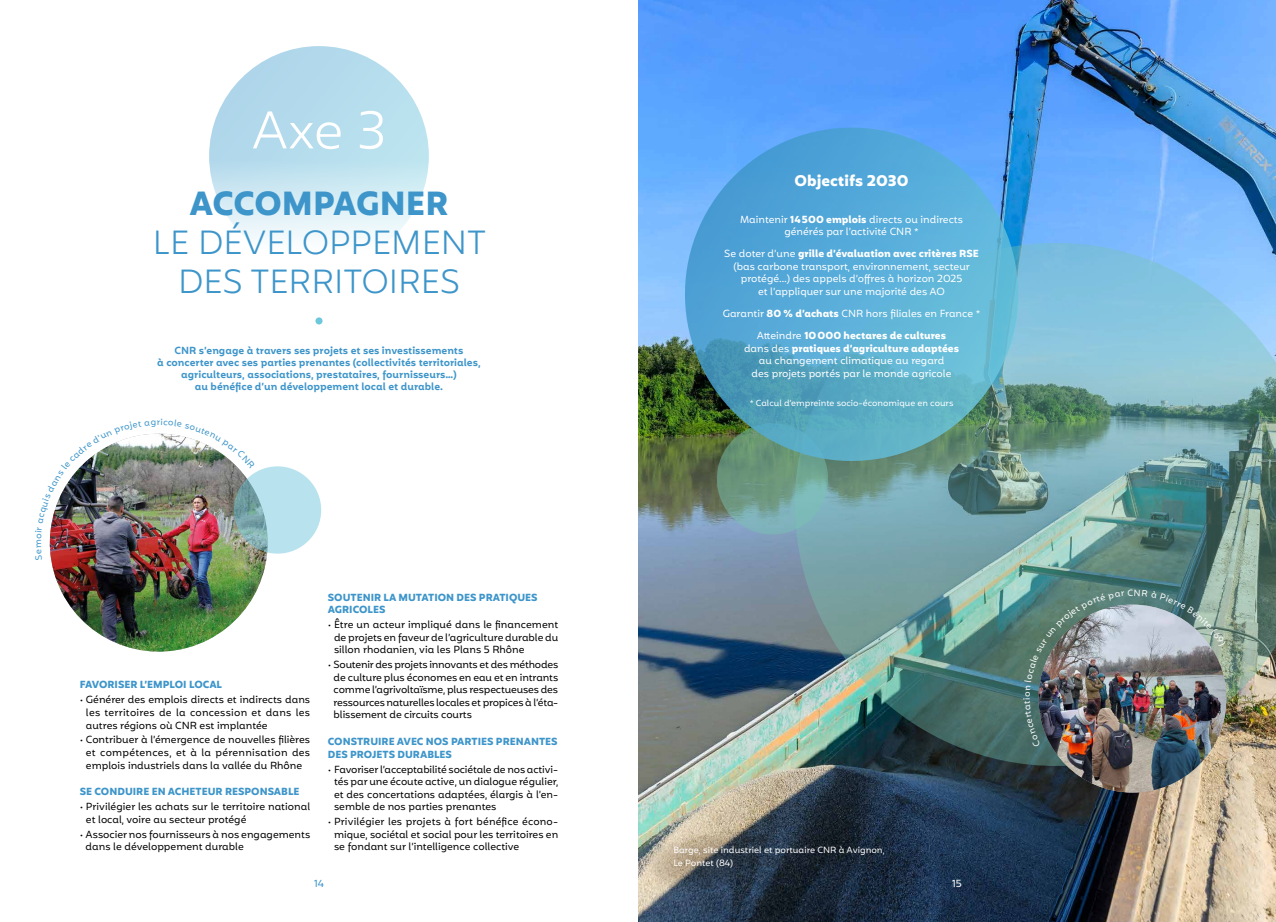
<style>
.page{position:relative;width:1276px;height:922px;background:#fff}
.page>*{position:absolute;margin:0;border:0;box-sizing:border-box;transform-origin:0 0}
.t1{font:300 51.25px "Mohr Alt";color:#fff}
.t2{font:300 32.5px/39px "Mohr";color:#3d95ca;text-align:center}
.t3{font:700 32.5px "Mohr";letter-spacing:-.005em;color:#3d95ca}
.t4{font:700 15px "Mohr";color:#fff}
.t5{font:10px/12.5px "Mohr Alt";color:#000;text-align:justify}
.t6{font:10px/12.5px "Mohr Alt";color:#fff;text-align:center}
.t7{font:600 10px/12px "Mohr Alt";color:#3d95ca;text-align:center}
.t8{font:700 10px/12.5px "Mohr";color:#3d95ca}
.t9{font:10px "Mohr Alt";color:#3d95ca}
.t10{font:8.75px/12.5px "Mohr Alt";color:#fff}
.t11{font:8.75px "Mohr Alt";color:#3d95ca}
.t12{font:8.5px "Mohr Alt";color:#fff}
.s1{font-weight:700}
</style>
<div class="page">
<img style="left:638px;top:0;width:638px;height:921px">
<svg style="left:209px;top:46px;width:220px;height:220px;background:#c6e4f0"></svg>
<div style="left:315px;top:317px;width:7px;height:7px;background:#6dc7dd;border-radius:50%"></div>
<img style="left:49px;top:538px;width:234px;height:114px">
<svg style="left:234px;top:466px;width:87px;height:87px;background:#b1dce6"></svg>
<svg style="left:717px;top:423px;width:111px;height:111px;background:#75a399"></svg>
<img style="left:795px;top:243px;width:481px;height:522px">
<svg style="left:661px;top:104px;width:381px;height:380px;background:#5aa3c6"></svg>
<img style="left:1038px;top:604px;width:188px;height:188px;border-radius:94px">
<svg style="left:646px;top:827px;width:133px;height:61px;background:#70726f"></svg>
<img style="left:50px;top:433px;width:205px;height:105px">
<img style="left:1023px;top:589px;width:203px;height:157px">
<h1 class="t1" style="left:251px;top:97px;width:136px">Axe 3</h1>
<h2 class="t3" style="left:189px;top:185px;width:260px">ACCOMPAGNER</h2>
<h2 class="t2" style="left:153px;top:226px;width:335px">LE DÉVELOPPEMENT<br>DES TERRITOIRES</h2>
<p class="t7" style="left:157px;top:345px;width:325px">CNR s’engage à travers ses projets et ses investissements<br>à concerter avec ses parties prenantes (collectivités territoriales, agriculteurs, associations, prestataires, fournisseurs…)<br>au bénéfice d’un développement local et durable.</p>
<p class="t11" style="left:157px;top:416px;width:5px">r</p>
<h3 class="t4" style="left:794px;top:172px;width:116px">Objectifs 2030</h3>
<p class="t6" style="left:740px;top:213px;width:224px">Maintenir <span class="s1">14500 emplois</span> directs ou indirects générés par l’activité CNR *</p>
<p class="t6" style="left:724px;top:247px;width:256px">Se doter d’une <span class="s1">grille d’évaluation avec critères RSE </span>(bas carbone transport, environnement, secteur protégé…) des appels d’offres à horizon 2025<br>et l’appliquer sur une majorité des AO</p>
<p class="t6" style="left:722px;top:307px;width:259px">Garantir <span class="s1">80 % d’achats</span> CNR hors filiales en France *</p>
<p class="t6" style="left:744px;top:329px;width:216px">Atteindre <span class="s1">10000 hectares de cultures </span>dans des <span class="s1">pratiques d’agriculture adaptées </span>au changement climatique au regard<br>des projets portés par le monde agricole</p>
<p class="t12" style="left:749px;top:398px;width:205px">* Calcul d’empreinte socio-économique en cours</p>
<p class="t11" style="left:33px;top:548px;width:10px;rotate:-90deg">m</p>
<p class="t8" style="left:80px;top:678px;width:144px">FAVORISER L’EMPLOI LOCAL</p>
<p class="t5" style="left:86px;top:693px;width:226px;text-indent:-6px">• Générer des emplois directs et indirects dans les territoires de la concession et dans les autres régions où CNR est implantée</p>
<p class="t5" style="left:86px;top:733px;width:226px;text-indent:-6px">• Contribuer à l’émergence de nouvelles filières et compétences, et à la pérennisation des emplois industriels dans la vallée du Rhône</p>
<p class="t8" style="left:80px;top:785px;width:221px">SE CONDUIRE EN ACHETEUR RESPONSABLE</p>
<p class="t5" style="left:86px;top:800px;width:226px;text-indent:-6px">• Privilégier les achats sur le territoire national et local, voire au secteur protégé</p>
<p class="t5" style="left:86px;top:827px;width:226px;text-indent:-6px">• Associer nos fournisseurs à nos engagements dans le développement durable</p>
<p class="t8" style="left:328px;top:591px;width:211px">SOUTENIR LA MUTATION DES PRATIQUES<br>AGRICOLES</p>
<p class="t5" style="left:334px;top:618px;width:226px;text-indent:-6px">• Être un acteur impliqué dans le financement de projets en faveur de l’agriculture durable du sillon rhodanien, via les Plans 5 Rhône</p>
<p class="t5" style="left:334px;top:658px;width:226px;text-indent:-6px">• Soutenir des projets innovants et des méthodes de culture plus économes en eau et en intrants comme l’agrivoltaïsme, plus respectueuses des ressources naturelles locales et propices à l’éta&shy;blissement de circuits courts</p>
<p class="t8" style="left:328px;top:735px;width:231px">CONSTRUIRE AVEC NOS PARTIES PRENANTES<br>DES PROJETS DURABLES</p>
<p class="t5" style="left:334px;top:762px;width:226px;text-indent:-6px">• Favoriser l’acceptabilité sociétale de nos activi&shy;tés par une écoute active, un dialogue régulier, et des concertations adaptées, élargis à l’en&shy;semble de nos parties prenantes</p>
<p class="t5" style="left:334px;top:815px;width:226px;text-indent:-6px">• Privilégier les projets à fort bénéfice écono&shy;mique, sociétal et social pour les territoires en se fondant sur l’intelligence collective</p>
<p class="t10" style="left:673px;top:843px;width:213px">Barge, site industriel et portuaire CNR à Avignon,<br>Le Pontet (84)</p>
<p class="t9" style="left:314px;top:877px;width:11px">14</p>
<p class="t6" style="left:952px;top:876px;width:11px">15</p>
</div>
